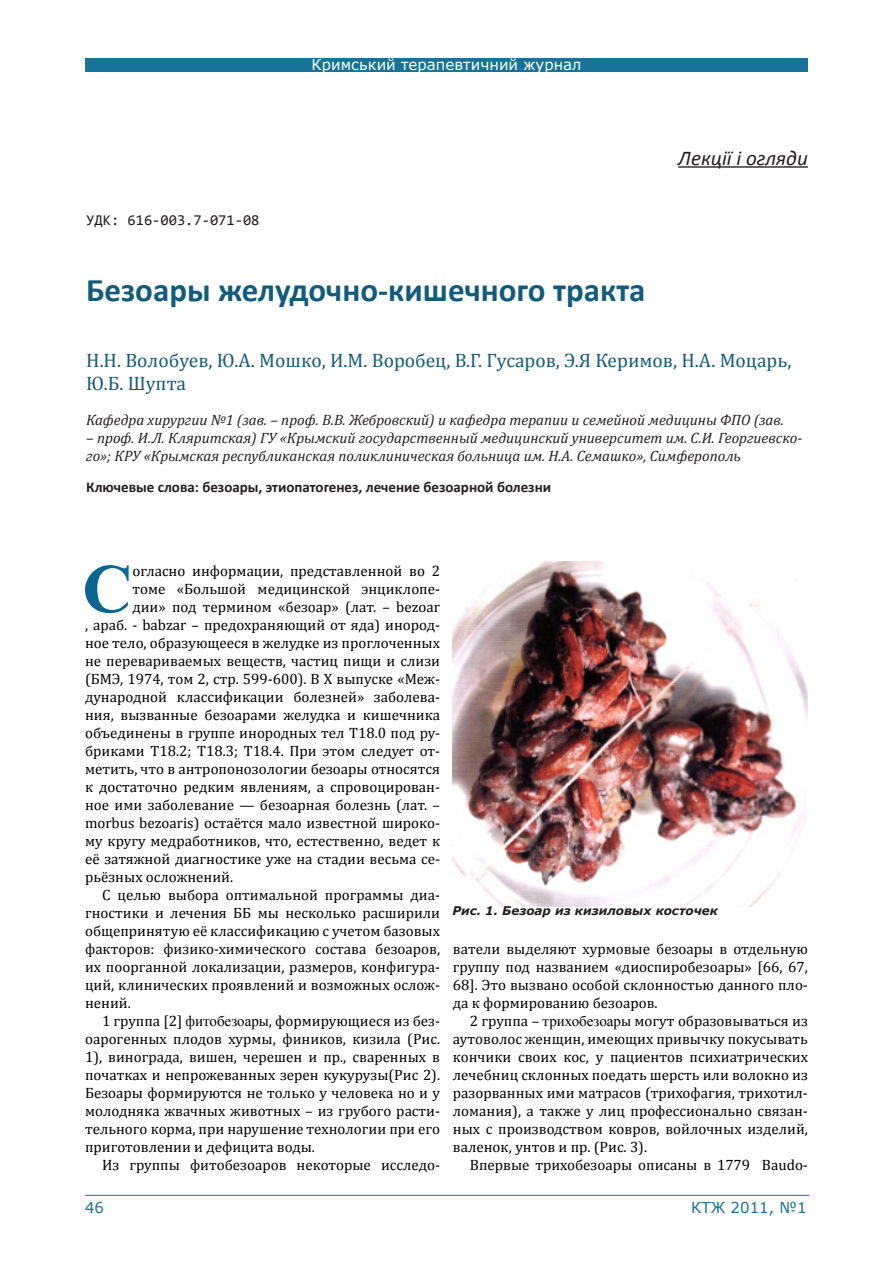
<style>
.page{position:relative;width:893px;height:1263px;background:#fff}
.page>*{position:absolute;margin:0;border:0;box-sizing:border-box;transform-origin:0 0}
.j-FirstParagraph{font:700 69.3px "Times New Roman";color:#076692}
.j-TITLE{font:700 33px "Calibri";color:#115b7d}
.j-RUBRIC{font:italic 21px "Calibri";color:#231f20}
.j-AUTHORS{font:19.5px/23.4px "Cambria";color:#115b7d}
.j-BAS{font:15px/18px "Cambria";color:#000;text-align:justify}
.j-FirstParagraph-2{font:15px "Cambria";color:#000}
.j-INSTITUTION{font:italic 15px/18px "Cambria";color:#231f20}
.j-KEYWORDS{font:700 15px "Calibri";color:#231f20}
.t1{font:15px "Verdana";color:#fff}
.j-UDK{font:15px "Consolas";color:#231f20}
.t2{font:15px "Verdana";color:#177399}
.j-Caption{font:italic 700 12px "Verdana";color:#231f20}
.s1{font-family:"Times New Roman"}
</style>
<div class="page">
<div style="left:85px;top:58px;width:723px;height:14px;background:#177399"></div>
<hr style="left:85px;top:1195px;width:724px;height:1px;background:#1c759b">
<hr style="left:678px;top:166px;width:130px;height:2px;background:#231f20">
<img style="left:452px;top:561px;width:356px;height:345px">
<p class="t1" style="left:311px;top:54px;width:272px">Кримський терапевтичний журнал</p>
<p class="j-UDK" style="left:86px;top:210px;width:175px">УДК: 616-003.7-071-08</p>
<p class="j-TITLE" style="left:86px;top:269px;width:561px">Безоары желудочно-кишечного тракта</p>
<p class="j-RUBRIC" style="left:678px;top:143px;width:131px">Лекції і огляди</p>
<p class="j-AUTHORS" style="left:86px;top:348px;width:707px">Н.Н. Волобуев, Ю.А. Мошко, И.М. Воробец, В.Г. Гусаров, Э.Я Керимов, Н.А. Моцарь,<br>Ю.Б. Шупта</p>
<p class="j-INSTITUTION" style="left:86px;top:410px;width:699px">Кафедра хирургии №1 (зав. – проф. В.В. Жебровский) и кафедра терапии и семейной медицины ФПО (зав.</p>
<p class="j-INSTITUTION" style="left:86px;top:428px;width:717px">– проф. И.Л. Кляритская) ГУ «Крымский государственный медицинский университет им. С.И. Георгиевско&shy;го»; КРУ «Крымская республиканская поликлиническая больница им. Н.А. Семашко», Симферополь</p>
<p class="j-KEYWORDS" style="left:86px;top:477px;width:466px">Ключевые слова: безоары, этиопатогенез, лечение безоарной болезни</p>
<p class="j-FirstParagraph" style="left:82px;top:541px;width:52px">С</p>
<p class="j-FirstParagraph-2" style="left:132px;top:562px;width:309px">огласно информации, представленной во 2</p>
<p class="j-FirstParagraph-2" style="left:132px;top:580px;width:309px">томе «Большой медицинской энциклопе-</p>
<p class="j-FirstParagraph-2" style="left:132px;top:598px;width:309px">дии» под термином «безоар» (лат. – bezoar</p>
<p class="j-FirstParagraph-2" style="left:85px;top:616px;width:357px">, араб. - babzar – предохраняющий от яда) инород-</p>
<p class="j-FirstParagraph-2" style="left:85px;top:634px;width:357px">ное тело, образующееся в желудке из проглоченных</p>
<p class="j-FirstParagraph-2" style="left:85px;top:652px;width:357px">не перевариваемых веществ, частиц пищи и слизи</p>
<p class="j-FirstParagraph-2" style="left:85px;top:670px;width:357px">(БМЭ, 1974, том 2, стр. 599-600). В Х выпуске «Меж-</p>
<p class="j-FirstParagraph-2" style="left:85px;top:688px;width:357px">дународной классификации болезней» заболева-</p>
<p class="j-FirstParagraph-2" style="left:85px;top:706px;width:357px">ния, вызванные безоарами желудка и кишечника</p>
<p class="j-FirstParagraph-2" style="left:85px;top:724px;width:357px">объединены в группе инородных тел Т18.0 под ру-</p>
<p class="j-FirstParagraph-2" style="left:85px;top:742px;width:357px">бриками Т18.2; Т18.3; Т18.4. При этом следует от-</p>
<p class="j-FirstParagraph-2" style="left:85px;top:760px;width:357px">метить, что в антропонозологии безоары относятся</p>
<p class="j-FirstParagraph-2" style="left:85px;top:778px;width:357px">к достаточно редким явлениям, а спровоцирован-</p>
<p class="j-FirstParagraph-2" style="left:85px;top:796px;width:357px">ное ими заболевание — безоарная болезнь (лат. –</p>
<p class="j-FirstParagraph-2" style="left:85px;top:814px;width:357px">morbus bezoaris) остаётся мало известной широко-</p>
<p class="j-FirstParagraph-2" style="left:85px;top:832px;width:357px">му кругу медработников, что, естественно, ведет к</p>
<p class="j-FirstParagraph-2" style="left:85px;top:850px;width:357px">её затяжной диагностике уже на стадии весьма се-</p>
<p class="j-FirstParagraph-2" style="left:85px;top:868px;width:150px">рьёзных осложнений.</p>
<p class="j-BAS" style="left:85px;top:886px;width:357px;text-indent:17px">С целью выбора оптимальной программы диа&shy;гностики и лечения ББ мы несколько расширили общепринятую её классификацию с учетом базовых факторов: физико-химического состава безоаров, их поорганной локализации, размеров, конфигура&shy;ций, клинических проявлений и возможных ослож&shy;нений.</p>
<p class="j-BAS" style="left:85px;top:1012px;width:357px;text-indent:17px">1 группа [2] <span class="s1">фитобезоары</span>, формирующиеся из без&shy;оарогенных плодов хурмы, фиников, кизила (Рис.<br>1), винограда, вишен, черешен и пр., сваренных в початках и непрожеванных зерен кукурузы(Рис 2).<br>Безоары формируются не только у человека но и у молодняка жвачных животных – из грубого расти&shy;тельного корма, при нарушение технологии при его приготовлении и дефицита воды.</p>
<p class="j-BAS" style="left:102px;top:1156px;width:340px">Из группы фитобезоаров некоторые исследо-</p>
<p class="j-Caption" style="left:452px;top:902px;width:267px">Рис. 1. Безоар из кизиловых косточек</p>
<p class="j-BAS" style="left:453px;top:940px;width:357px">ватели выделяют хурмовые безоары в отдельную группу под названием «диоспиробезоары» [66, 67, 68]. Это вызвано особой склонностью данного пло&shy;да к формированию безоаров.</p>
<p class="j-BAS" style="left:453px;top:1012px;width:357px;text-indent:17px">2 группа – <span class="s1">трихобезоары</span> могут образовываться из аутоволос женщин, имеющих привычку покусывать кончики своих кос, у пациентов психиатрических лечебниц склонных поедать шерсть или волокно из разорванных ими матрасов (трихофагия, трихотил&shy;ломания), а также у лиц профессионально связан&shy;ных с производством ковров, войлочных изделий, валенок, унтов и пр. (Рис. 3).</p>
<p class="j-BAS" style="left:470px;top:1156px;width:338px">Впервые трихобезоары описаны в 1779 Baudo-</p>
<p class="t2" style="left:85px;top:1197px;width:21px">46</p>
<p class="t2" style="left:691px;top:1197px;width:117px">КТЖ 2011, №1</p>
</div>
